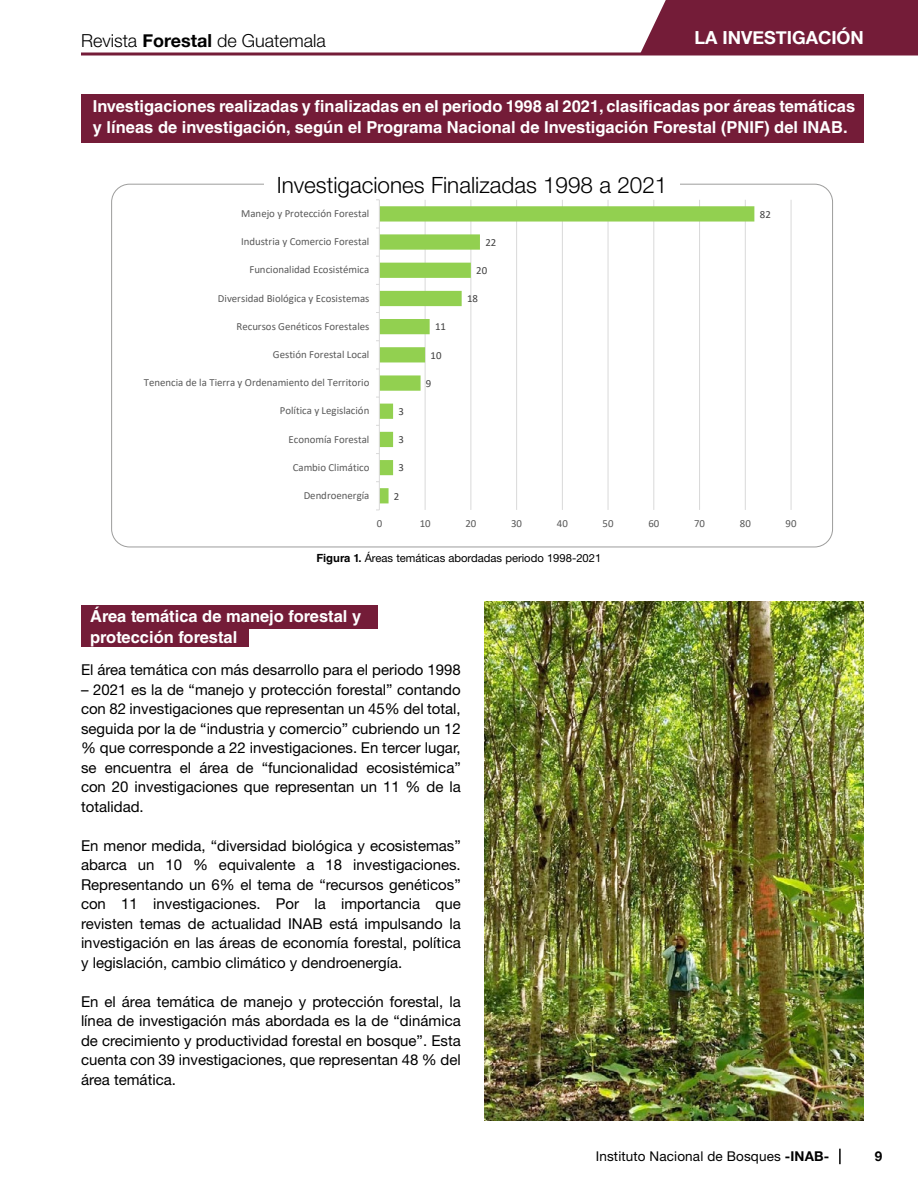
<style>
.page{position:relative;width:918px;height:1188px;background:#fff}
.page>*{position:absolute;margin:0;border:0;box-sizing:border-box;transform-origin:0 0}
.t1{font:300 22.5px "Helvetica Neue LT Std";color:#000}
.t2{font:300 18px "Helvetica Neue LT Std";color:#000}
.t3{font:700 18px "Helvetica Neue";color:#fff}
.t4{font:700 16.5px/21px "Helvetica LT Std";color:#fff}
.t5{font:15px/19.5px "Helvetica Neue LT Std";color:#000;text-align:justify}
.t6{font:13.5px "Helvetica Neue LT Std";letter-spacing:.01em;color:#000}
.t7{font:700 13.5px "Helvetica Neue";color:#000}
.t8{font:11.25px "Helvetica Neue LT Std";color:#000}
.t9{font:10.8px "Calibri";color:#595959}
.t10{font:10.8px "Calibri";letter-spacing:.005em;color:#404040}
.s1{font-family:"Helvetica Neue";font-weight:700}
.s2{font-family:"Helvetica LT Std";font-weight:700}
</style>
<div class="page">
<div style="left:641px;top:0;width:277px;height:52px;background:#741c38"></div>
<svg style="left:81px;top:52px;width:837px;height:4px;background:#904b61"></svg>
<svg style="left:839px;top:1149px;width:2px;height:15px"></svg>
<div style="left:81px;top:94px;width:783px;height:49px;background:#741c38"></div>
<img style="left:485px;top:601px;width:379px;height:519px">
<div style="left:81px;top:606px;width:297px;height:23px;background:#741c38"></div>
<div style="left:81px;top:626px;width:167px;height:20px;background:#741c38"></div>
<hr style="left:425px;top:200px;width:1px;height:310px;background:#d9d9d9">
<hr style="left:471px;top:200px;width:1px;height:310px;background:#d9d9d9">
<hr style="left:516px;top:200px;width:1px;height:310px;background:#d9d9d9">
<hr style="left:562px;top:200px;width:1px;height:310px;background:#d9d9d9">
<hr style="left:608px;top:200px;width:1px;height:310px;background:#d9d9d9">
<hr style="left:653px;top:200px;width:1px;height:310px;background:#d9d9d9">
<hr style="left:699px;top:200px;width:1px;height:310px;background:#d9d9d9">
<hr style="left:745px;top:200px;width:1px;height:310px;background:#d9d9d9">
<hr style="left:791px;top:200px;width:1px;height:310px;background:#d9d9d9">
<svg style="left:380px;top:206px;width:374px;height:297px"></svg>
<hr style="left:379px;top:200px;width:1px;height:310px;background:#d9d9d9">
<p class="t2" style="left:81px;top:30px;width:246px">Revista <span class="s1">Forestal</span> de Guatemala</p>
<p class="t3" style="left:694px;top:26px;width:171px">LA INVESTIGACIÓN</p>
<p class="t4" style="left:93px;top:95px;width:764px">Investigaciones realizadas y finalizadas en el periodo 1998 al 2021, clasificadas por áreas temáticas y líneas de investigación, según el Programa Nacional de Investigación Forestal (PNIF) del INAB.</p>
<h1 class="t1" style="left:277px;top:171px;width:392px">Investigaciones Finalizadas 1998 a 2021</h1>
<p class="t9" style="left:241px;top:206px;width:130px">Manejo y Protección Forestal</p>
<p class="t9" style="left:241px;top:234px;width:130px">Industria y Comercio Forestal</p>
<p class="t10" style="left:485px;top:235px;width:13px">22</p>
<p class="t9" style="left:249px;top:262px;width:122px">Funcionalidad Ecosistémica</p>
<p class="t10" style="left:476px;top:263px;width:13px">20</p>
<p class="t9" style="left:218px;top:291px;width:153px">Diversidad Biológica y Ecosistemas</p>
<p class="t10" style="left:467px;top:291px;width:13px">18</p>
<p class="t9" style="left:237px;top:319px;width:134px">Recursos Genéticos Forestales</p>
<p class="t10" style="left:435px;top:319px;width:13px">11</p>
<p class="t9" style="left:273px;top:347px;width:98px">Gestión Forestal Local</p>
<p class="t10" style="left:431px;top:347px;width:13px">10</p>
<p class="t9" style="left:144px;top:375px;width:227px">Tenencia de la Tierra y Ordenamiento del Territorio</p>
<p class="t10" style="left:426px;top:376px;width:7px">9</p>
<p class="t9" style="left:280px;top:403px;width:91px">Política y Legislación</p>
<p class="t10" style="left:398px;top:404px;width:7px">3</p>
<p class="t9" style="left:289px;top:432px;width:82px">Economía Forestal</p>
<p class="t10" style="left:398px;top:432px;width:7px">3</p>
<p class="t9" style="left:293px;top:460px;width:78px">Cambio Climático</p>
<p class="t10" style="left:398px;top:460px;width:7px">3</p>
<p class="t9" style="left:304px;top:488px;width:67px">Dendroenergía</p>
<p class="t10" style="left:394px;top:488px;width:7px">2</p>
<p class="t10" style="left:760px;top:207px;width:13px">82</p>
<p class="t9" style="left:377px;top:516px;width:7px">0</p>
<p class="t9" style="left:420px;top:516px;width:13px">10</p>
<p class="t9" style="left:465px;top:516px;width:13px">20</p>
<p class="t9" style="left:511px;top:516px;width:13px">30</p>
<p class="t9" style="left:557px;top:516px;width:13px">40</p>
<p class="t9" style="left:603px;top:516px;width:13px">50</p>
<p class="t9" style="left:648px;top:516px;width:13px">60</p>
<p class="t9" style="left:694px;top:516px;width:13px">70</p>
<p class="t9" style="left:740px;top:516px;width:13px">80</p>
<p class="t9" style="left:786px;top:516px;width:13px">90</p>
<p class="t8" style="left:317px;top:551px;width:286px"><span class="s2">Figura 1.</span> Áreas temáticas abordadas periodo 1998-2021</p>
<p class="t4" style="left:90px;top:606px;width:273px">Área temática de manejo forestal y protección forestal</p>
<p class="t5" style="left:81px;top:660px;width:381px">El área temática con más desarrollo para el periodo 1998</p>
<p class="t5" style="left:81px;top:679px;width:381px">– 2021 es la de “manejo y protección forestal” contando con 82 investigaciones que representan un 45% del total, seguida por la de “industria y comercio” cubriendo un 12 % que corresponde a 22 investigaciones. En tercer lugar, se encuentra el área de “funcionalidad ecosistémica” con 20 investigaciones que representan un 11 % de la totalidad.</p>
<p class="t5" style="left:81px;top:835px;width:381px">En menor medida, “diversidad biológica y ecosistemas” abarca un 10 % equivalente a 18 investigaciones.<br>Representando un 6% el tema de “recursos genéticos” con 11 investigaciones. Por la importancia que revisten temas de actualidad INAB está impulsando la investigación en las áreas de economía forestal, política y legislación, cambio climático y dendroenergía.</p>
<p class="t5" style="left:81px;top:991px;width:381px">En el área temática de manejo y protección forestal, la línea de investigación más abordada es la de “dinámica de crecimiento y productividad forestal en bosque”. Esta cuenta con 39 investigaciones, que representan 48 % del área temática.</p>
<p class="t6" style="left:596px;top:1148px;width:235px">Instituto Nacional de Bosques <span class="s1">-INAB-</span></p>
<p class="t7" style="left:875px;top:1148px;width:9px">9</p>
</div>
